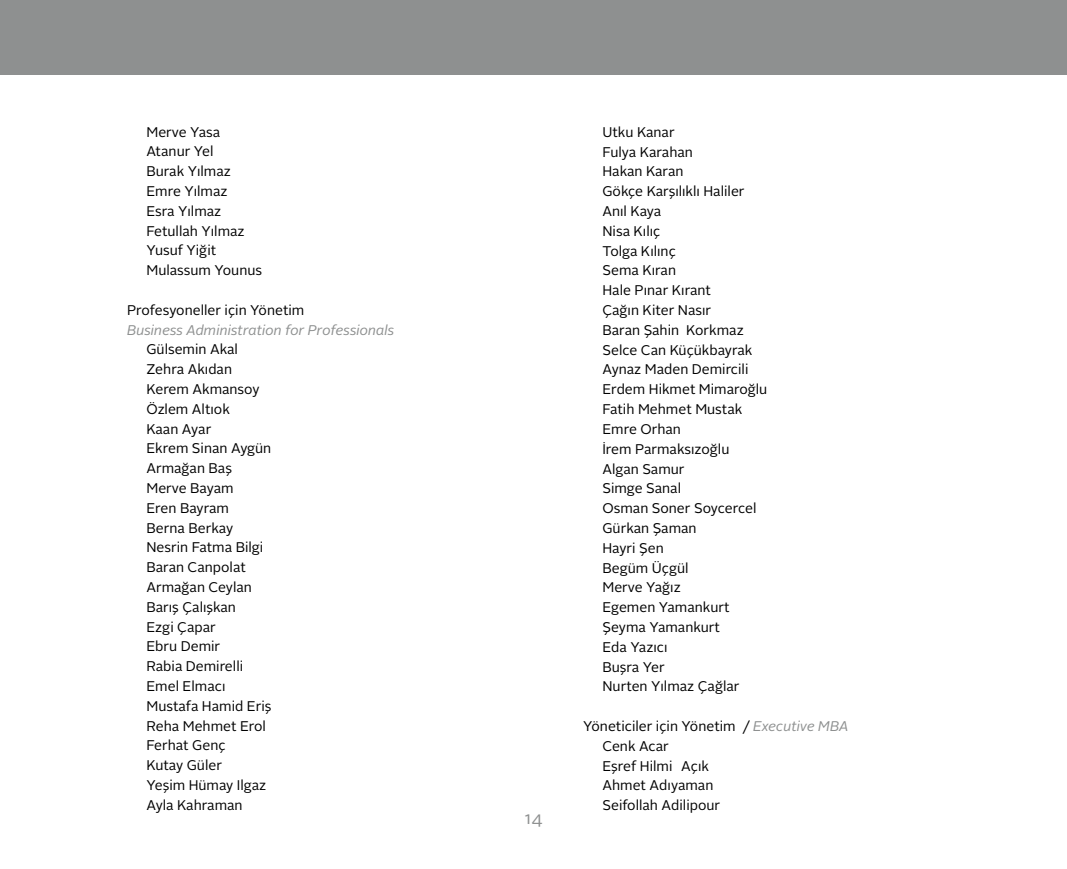
<style>
.page{position:relative;width:1067px;height:869px;background:#fff}
.page>*{position:absolute;margin:0;border:0;box-sizing:border-box;transform-origin:0 0}
.t1{font:17.5px "Alright Sans";color:#8e9090}
.t2{font:14px/19.8px "Alright Sans";color:#000}
.t3{font:italic 14px "Alright Sans";color:#8e9090}
.s1{font-style:italic;color:#8e9090}
</style>
<div class="page">
<div style="left:0;top:0;width:1067px;height:74px;background:#8e9090"></div>
<p class="t2" style="left:146px;top:122px;width:117px">Merve Yasa<br>Atanur Yel<br>Burak Yılmaz<br>Emre Yılmaz<br>Esra Yılmaz<br>Fetullah Yılmaz<br>Yusuf Yiğit<br>Mulassum Younus</p>
<p class="t2" style="left:127px;top:300px;width:179px">Profesyoneller için Yönetim</p>
<p class="t3" style="left:127px;top:320px;width:269px">Business Administration for Professionals</p>
<p class="t2" style="left:146px;top:340px;width:126px">Gülsemin Akal<br>Zehra Akıdan<br>Kerem Akmansoy<br>Özlem Altıok<br>Kaan Ayar<br>Ekrem Sinan Aygün<br>Armağan Baş<br>Merve Bayam<br>Eren Bayram<br>Berna Berkay<br>Nesrin Fatma Bilgi<br>Baran Canpolat<br>Armağan Ceylan<br>Barış Çalışkan<br>Ezgi Çapar<br>Ebru Demir<br>Rabia Demirelli<br>Emel Elmacı<br>Mustafa Hamid Eriş<br>Reha Mehmet Erol<br>Ferhat Genç<br>Kutay Güler<br>Yeşim Hümay Ilgaz<br>Ayla Kahraman</p>
<p class="t1" style="left:524px;top:805px;width:20px">14</p>
<p class="t2" style="left:602px;top:122px;width:166px">Utku Kanar<br>Fulya Karahan<br>Hakan Karan<br>Gökçe Karşılıklı Haliler<br>Anıl Kaya<br>Nisa Kılıç<br>Tolga Kılınç<br>Sema Kıran<br>Hale Pınar Kırant<br>Çağın Kiter Nasır<br>Baran Şahin Korkmaz<br>Selce Can Küçükbayrak<br>Aynaz Maden Demircili<br>Erdem Hikmet Mimaroğlu<br>Fatih Mehmet Mustak<br>Emre Orhan<br>İrem Parmaksızoğlu<br>Algan Samur<br>Simge Sanal<br>Osman Soner Soycercel<br>Gürkan Şaman<br>Hayri Şen<br>Begüm Üçgül<br>Merve Yağız<br>Egemen Yamankurt<br>Şeyma Yamankurt<br>Eda Yazıcı<br>Buşra Yer<br>Nurten Yılmaz Çağlar</p>
<p class="t2" style="left:602px;top:716px;width:248px;text-indent:-19px">Yöneticiler için Yönetim / <span class="s1">Executive MBA<br></span>Cenk Acar<br>Eşref Hilmi Açık<br>Ahmet Adıyaman<br>Seifollah Adilipour</p>
</div>
